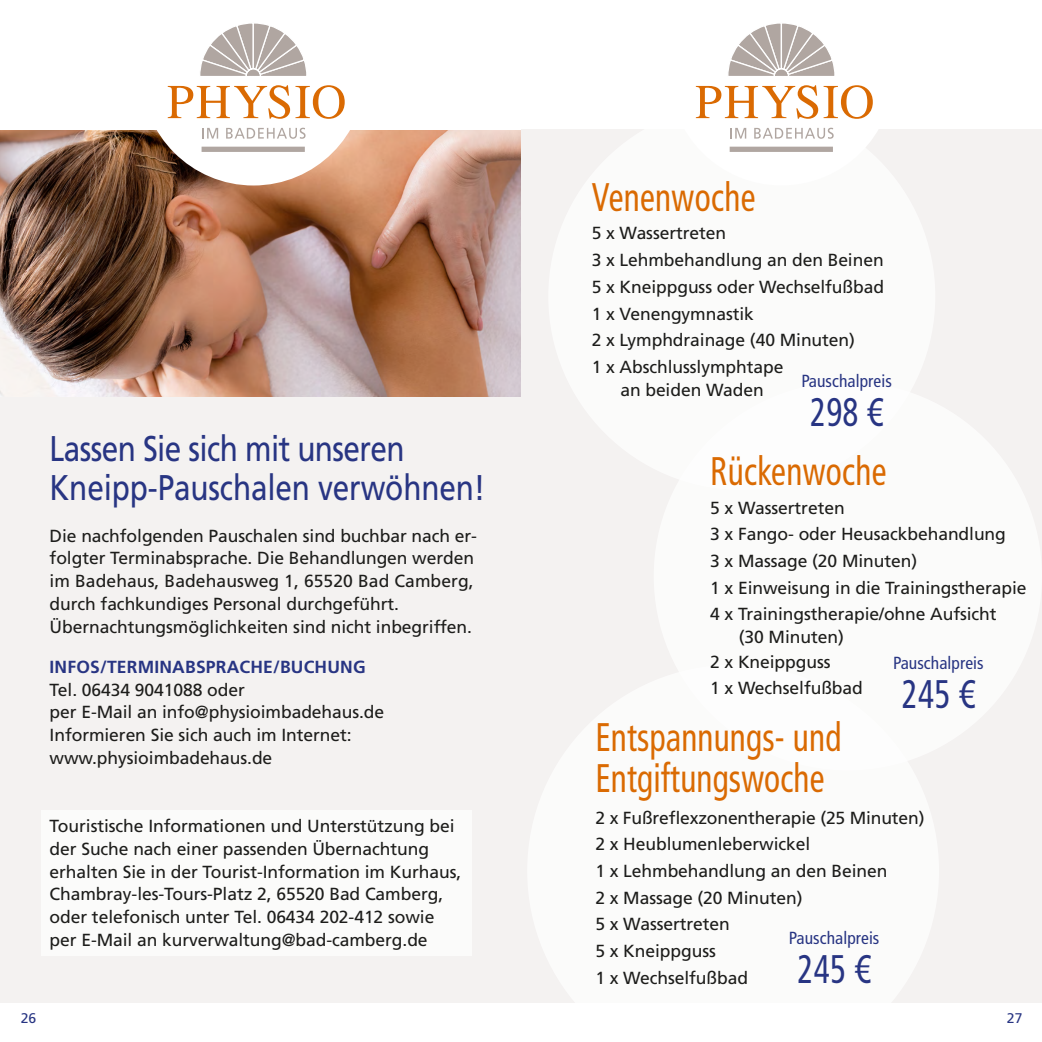
<style>
.page{position:relative;width:1042px;height:1042px;background:#fff}
.page>*{position:absolute;margin:0;border:0;box-sizing:border-box;transform-origin:0 0}
.t1{font:condensed 39.9px/40.9px "Frutiger LT Std";letter-spacing:.005em;color:#da6a02;scale:.83 1}
.t2{font:condensed 39.9px "Frutiger LT Std";letter-spacing:.01em;color:#283583;scale:.83 1}
.t3{font:35.7px/38.7px "Frutiger LT Std";letter-spacing:-.005em;color:#283583;scale:.83 1}
.t4{font:17.5px/26.8px "Frutiger LT Std";letter-spacing:-.005em;color:#1d1d1b}
.t5{font:condensed 17.5px "Frutiger LT Std";letter-spacing:.005em;color:#283583}
.t6{font:700 17.5px "Frutiger LT Std";letter-spacing:.01em;color:#283583}
.t7{font:14px "Frutiger LT Std";color:#283583}
</style>
<div class="page">
<div style="left:521px;top:129px;width:521px;height:873px;background:#f4f2f1"></div>
<div style="left:0;top:278px;width:521px;height:724px;background:#f4f2f1"></div>
<div style="left:41px;top:810px;width:430px;height:145px;background:#fff"></div>
<img style="left:0;top:130px;width:521px;height:267px">
<div style="left:654px;top:382px;width:388px;height:388px;background:#fff;border-radius:50%"></div>
<div style="left:548px;top:103px;width:387px;height:387px;background:#fff;border-radius:50%"></div>
<svg style="left:695px;top:23px;width:183px;height:129px"></svg>
<svg style="left:141px;top:23px;width:224px;height:162px"></svg>
<h2 class="t3" style="left:50px;top:430px;width:526px">Lassen Sie sich mit unseren<br>Kneipp-Pauschalen verwöhnen!</h2>
<p class="t4" style="left:50px;top:524px;width:429px;line-height:22.8px">Die nachfolgenden Pauschalen sind buchbar nach er&shy;folgter Terminabsprache. Die Behandlungen werden im Badehaus, Badehausweg 1, 65520 Bad Camberg, durch fachkundiges Personal durchgeführt.<br>Übernachtungsmöglichkeiten sind nicht inbegriffen.</p>
<p class="t6" style="left:50px;top:656px;width:318px">INFOS/TERMINABSPRACHE/BUCHUNG</p>
<p class="t4" style="left:50px;top:678px;width:336px;line-height:22.8px">Tel. 06434 9041088 oder<br>per E-Mail an info@physioimbadehaus.de<br>Informieren Sie sich auch im Internet: www.physioimbadehaus.de</p>
<p class="t4" style="left:50px;top:815px;width:413px;line-height:22.8px">Touristische Informationen und Unterstützung bei der Suche nach einer passenden Übernachtung erhalten Sie in der Tourist-Information im Kurhaus, Chambray-les-Tours-Platz 2, 65520 Bad Camberg, oder telefonisch unter Tel. 06434 202-412 sowie per E-Mail an kurverwaltung@bad-camberg.de</p>
<h1 class="t1" style="left:592px;top:177px;width:199px">Venenwoche</h1>
<p class="t4" style="left:592px;top:220px;width:294px">5 x Wassertreten<br>3 x Lehmbehandlung an den Beinen<br>5 x Kneippguss oder Wechselfußbad<br>1 x Venengymnastik<br>2 x Lymphdrainage (40 Minuten)<br>1 x Abschlusslymphtape</p>
<p class="t4" style="left:620px;top:376px;width:145px">an beiden Waden</p>
<p class="t5" style="left:801px;top:370px;width:92px">Pauschalpreis</p>
<h1 class="t2" style="left:810px;top:388px;width:90px">298 €</h1>
<h1 class="t1" style="left:710px;top:451px;width:214px">Rückenwoche</h1>
<p class="t4" style="left:710px;top:494px;width:318px">5 x Wassertreten<br>3 x Fango- oder Heusackbehandlung<br>3 x Massage (20 Minuten)<br>1 x Einweisung in die Trainingstherapie<br>4 x Trainingstherapie/ohne Aufsicht</p>
<p class="t4" style="left:710px;top:625px;width:135px;line-height:24.5px;text-indent:29px">(30 Minuten)<br>2 x Kneippguss</p>
<p class="t4" style="left:710px;top:675px;width:154px">1 x Wechselfußbad</p>
<p class="t5" style="left:893px;top:653px;width:92px">Pauschalpreis</p>
<h1 class="t2" style="left:902px;top:671px;width:90px">245 €</h1>
<h1 class="t1" style="left:595px;top:716px;width:298px">Entspannungs- und<br>Entgiftungswoche</h1>
<p class="t4" style="left:595px;top:804px;width:331px">2 x Fußreflexzonentherapie (25 Minuten)<br>2 x Heublumenleberwickel<br>1 x Lehmbehandlung an den Beinen<br>2 x Massage (20 Minuten)<br>5 x Wassertreten<br>5 x Kneippguss<br>1 x Wechselfußbad</p>
<p class="t5" style="left:789px;top:927px;width:92px">Pauschalpreis</p>
<h1 class="t2" style="left:797px;top:945px;width:90px">245 €</h1>
<p class="t7" style="left:21px;top:1009px;width:17px">26</p>
<p class="t7" style="left:1007px;top:1009px;width:17px">27</p>
</div>
